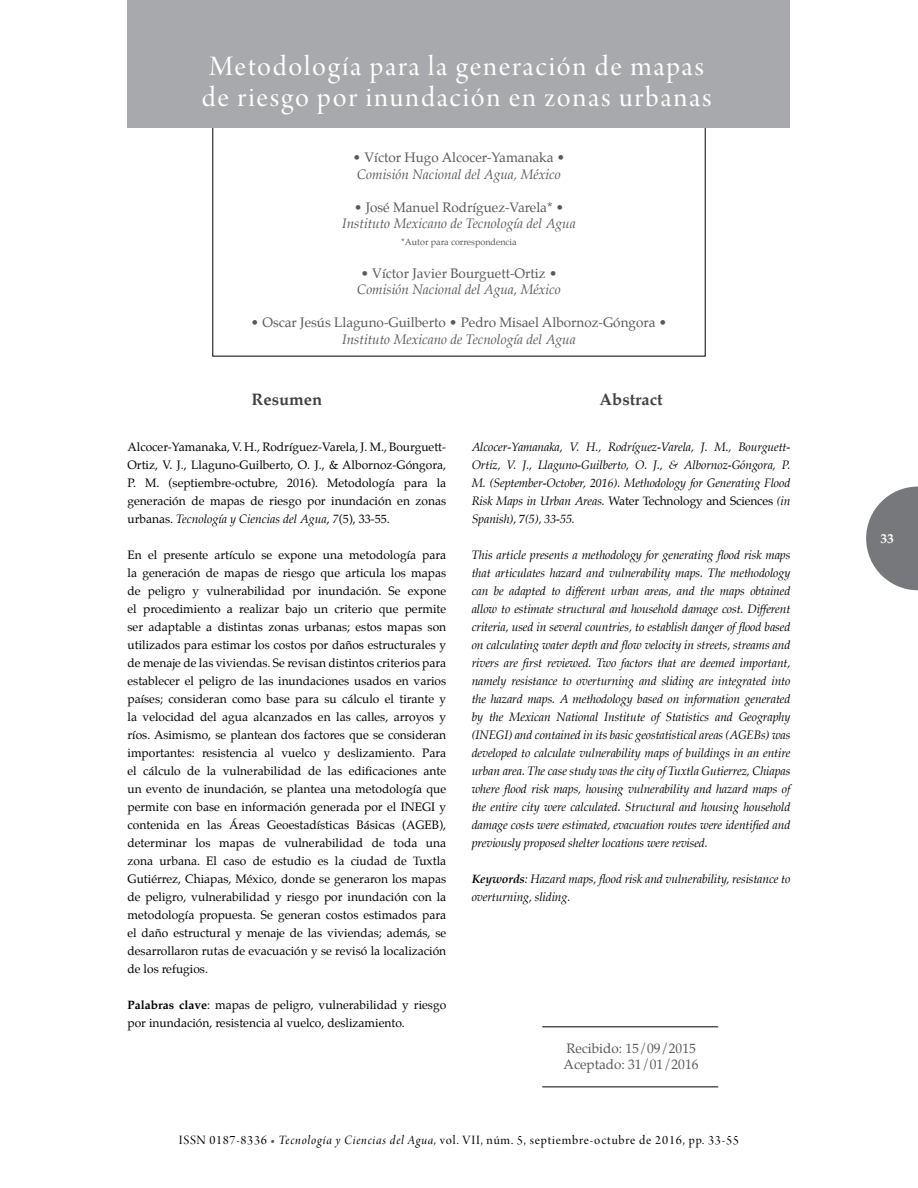
<style>
.page{position:relative;width:918px;height:1188px;background:#fff}
.page>*{position:absolute;margin:0;border:0;box-sizing:border-box;transform-origin:0 0}
.t1{font:30px/31.5px "Arno Pro Display";letter-spacing:.06em;color:#fff}
.t2{font:700 16.5px "Palatino";color:#414042}
.t3{font:13.5px/16.5px "Palatino";color:#58595b}
.t4{font:italic 13.5px "Palatino";color:#58595b}
.t5{font:13.5px "Arno Pro Display";letter-spacing:.06em;color:#000}
.t6{font:700 13.5px "Palatino";color:#fff}
.t7{font:12px/18px "Palatino";color:#000;text-align:justify}
.t8{font:italic 12px/18px "Palatino";letter-spacing:-.01em;color:#000;text-align:justify}
.t9{font:9px "Palatino";color:#58595b}
.s1{font-style:italic}
.s2{font-weight:700}
.s3{font-style:normal}
.s4{font-family:"Arno Pro";color:#58595b}
.s5{font-family:"Arno Pro Italic Display"}
</style>
<div class="page">
<svg style="left:866px;top:487px;width:52px;height:103px"></svg>
<div style="left:128px;top:0;width:662px;height:128px;background:#a7a9ac"></div>
<hr style="left:542px;top:1027px;width:176px;height:1px;background:#000">
<hr style="left:542px;top:1087px;width:176px;height:1px;background:#000">
<h1 class="t1" style="left:202px;top:52px;width:511px">Metodología para la generación de mapas de riesgo por inundación en zonas urbanas</h1>
<p class="t3" style="left:353px;top:150px;width:214px">• Víctor Hugo Alcocer-Yamanaka •</p>
<p class="t4" style="left:357px;top:163px;width:205px">Comisión Nacional del Agua, México</p>
<p class="t3" style="left:354px;top:199px;width:211px">• José Manuel Rodríguez-Varela* •</p>
<p class="t4" style="left:342px;top:212px;width:235px">Instituto Mexicano de Tecnología del Agua</p>
<p class="t9" style="left:401px;top:234px;width:117px">*Autor para correspondencia</p>
<p class="t3" style="left:361px;top:265px;width:198px">• Víctor Javier Bourguett-Ortiz •</p>
<p class="t4" style="left:357px;top:278px;width:205px">Comisión Nacional del Agua, México</p>
<p class="t3" style="left:251px;top:315px;width:418px">• Oscar Jesús Llaguno-Guilberto • Pedro Misael Albornoz-Góngora •</p>
<p class="t4" style="left:342px;top:328px;width:235px">Instituto Mexicano de Tecnología del Agua</p>
<h2 class="t2" style="left:252px;top:386px;width:72px">Resumen</h2>
<p class="t7" style="left:128px;top:438px;width:320px">Alcocer-Yamanaka, V. H., Rodríguez-Varela, J. M., Bourguett-Ortiz, V. J., Llaguno-Guilberto, O. J., &amp; Albornoz-Góngora, P. M. (septiembre-octubre, 2016). Metodología para la generación de mapas de riesgo por inundación en zonas urbanas. <span class="s1">Tecnología y Ciencias del Agua</span>, <span class="s1">7</span>(5), 33-55.</p>
<p class="t7" style="left:128px;top:546px;width:320px">En el presente artículo se expone una metodología para la generación de mapas de riesgo que articula los mapas de peligro y vulnerabilidad por inundación. Se expone el procedimiento a realizar bajo un criterio que permite ser adaptable a distintas zonas urbanas; estos mapas son utilizados para estimar los costos por daños estructurales y de menaje de las viviendas. Se revisan distintos criterios para establecer el peligro de las inundaciones usados en varios países; consideran como base para su cálculo el tirante y la velocidad del agua alcanzados en las calles, arroyos y ríos. Asimismo, se plantean dos factores que se consideran importantes: resistencia al vuelco y deslizamiento. Para el cálculo de la vulnerabilidad de las edificaciones ante un evento de inundación, se plantea una metodología que permite con base en información generada por el INEGI y contenida en las Áreas Geoestadísticas Básicas (AGEB), determinar los mapas de vulnerabilidad de toda una zona urbana. El caso de estudio es la ciudad de Tuxtla Gutiérrez, Chiapas, México, donde se generaron los mapas de peligro, vulnerabilidad y riesgo por inundación con la metodología propuesta. Se generan costos estimados para el daño estructural y menaje de las viviendas; además, se desarrollaron rutas de evacuación y se revisó la localización de los refugios.</p>
<p class="t7" style="left:128px;top:996px;width:320px"><span class="s2">Palabras clave</span>: mapas de peligro, vulnerabilidad y riesgo por inundación, resistencia al vuelco, deslizamiento.</p>
<h2 class="t2" style="left:599px;top:386px;width:65px">Abstract</h2>
<p class="t8" style="left:472px;top:438px;width:320px">Alcocer-Yamanaka, V. H., Rodríguez-Varela, J. M., Bourguett-Ortiz, V. J., Llaguno-Guilberto, O. J., &amp; Albornoz-Góngora, P.<br>M. (September-October, 2016). Methodology for Generating Flood Risk Maps in Urban Areas. <span class="s3">Water Technology and Sciences</span> (in Spanish), <span class="s3">7</span>(5), 33-55.</p>
<p class="t8" style="left:472px;top:546px;width:320px">This article presents a methodology for generating flood risk maps that articulates hazard and vulnerability maps. The methodology can be adapted to different urban areas, and the maps obtained allow to estimate structural and household damage cost. Different criteria, used in several countries, to establish danger of flood based on calculating water depth and flow velocity in streets, streams and rivers are first reviewed. Two factors that are deemed important, namely resistance to overturning and sliding are integrated into the hazard maps. A methodology based on information generated by the Mexican National Institute of Statistics and Geography (INEGI) and contained in its basic geostatistical areas (AGEBs) was developed to calculate vulnerability maps of buildings in an entire urban area. The case study was the city of Tuxtla Gutierrez, Chiapas where flood risk maps, housing vulnerability and hazard maps of the entire city were calculated. Structural and housing household damage costs were estimated, evacuation routes were identified and previously proposed shelter locations were revised.</p>
<p class="t8" style="left:472px;top:870px;width:320px"><span class="s2">Keywords</span>: Hazard maps, flood risk and vulnerability, resistance to overturning, sliding.</p>
<p class="t3" style="left:564px;top:1040px;width:136px">Recibido: 15/09/2015<br>Aceptado: 31/01/2016</p>
<p class="t5" style="left:179px;top:1133px;width:562px">ISSN 0187-8336 <span class="s4">•</span> <span class="s5">Tecnología y Ciencias del Agua,</span> vol. VII, núm. 5, septiembre-octubre de 2016, pp. 33-55</p>
<p class="t6" style="left:880px;top:526px;width:15px">33</p>
</div>
